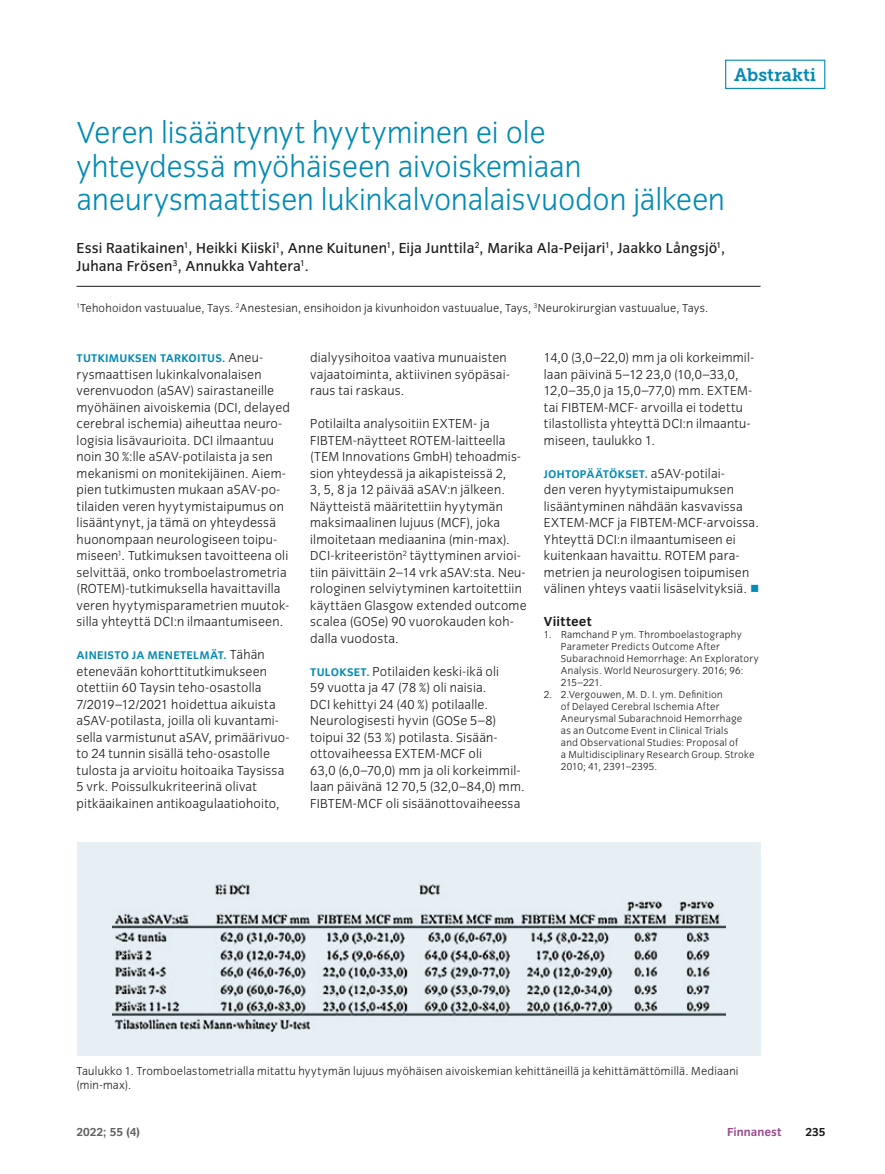
<style>
.page{position:relative;width:885px;height:1174px;background:#fff}
.page>*{position:absolute;margin:0;border:0;box-sizing:border-box;transform-origin:0 0}
.t1{font:300 31.5px/33px "Congress Sans";letter-spacing:-.005em;color:#008ab4}
.t2{font:18px "Museo Slab 700";letter-spacing:-.005em;color:#008ab4}
.t3{font:15px/18px "Congress Sans";letter-spacing:.01em;color:#1b1b1a}
.t4{font:300 13.5px/16.5px "Congress Sans";letter-spacing:.015em;color:#1b1b1a}
.t5{font:700 13.5px "Congress Sans";letter-spacing:.02em;color:#1b1b1a}
.t6{font:300 12px/13.5px "Congress Sans";letter-spacing:.02em;color:#1b1b1a}
.t7{font:700 12px "Congress Sans";color:#636362}
.t8{font:700 12px "Congress Sans";color:#9b4b8e}
.t9{font:700 12px "Congress Sans";color:#1b1b1a}
.t10{font:700 11.55px "Congress Sans";letter-spacing:.025em;color:#008ab4}
.t11{font:300 10.5px/12px "Congress Sans";letter-spacing:.025em;color:#1b1b1a}
.s1{font-weight:300;font-size:13.5px;color:#1b1b1a}
.s2{font-weight:700;font-size:11.55px;color:#008ab4}
.s3{color:#008ab4}
</style>
<div class="page">
<div style="left:725px;top:60px;width:100px;height:29px;border:1px solid #008ab4"></div>
<div style="left:77px;top:842px;width:683px;height:213px;background:#e6eff4"></div>
<img style="left:112px;top:884px;width:613px;height:147px">
<hr style="left:77px;top:286px;width:683px;height:1px;background:#1b1b1a">
<h2 class="t2" style="left:734px;top:64px;width:84px">Abstrakti</h2>
<h1 class="t1" style="left:77px;top:117px;width:650px">Veren lisääntynyt hyytyminen ei ole<br>yhteydessä myöhäiseen aivoiskemiaan aneurysmaattisen lukinkalvonalaisvuodon jälkeen</h1>
<p class="t3" style="left:77px;top:239px;width:650px">Essi Raatikainen<sup>1</sup>, Heikki Kiiski<sup>1</sup>, Anne Kuitunen<sup>1</sup>, Eija Junttila<sup>2</sup>, Marika Ala-Peijari<sup>1</sup>, Jaakko Långsjö<sup>1</sup>,<br>Juhana Frösen<sup>3</sup>, Annukka Vahtera<sup>1</sup>.</p>
<p class="t6" style="left:77px;top:301px;width:633px"><sup>1</sup>Tehohoidon vastuualue, Tays. <sup>2</sup>Anestesian, ensihoidon ja kivunhoidon vastuualue, Tays, <sup>3</sup>Neurokirurgian vastuualue, Tays.</p>
<p class="t10" style="left:77px;top:352px;width:188px">TUTKIMUKSEN TARKOITUS. <span class="s1">Aneu-</span></p>
<p class="t4" style="left:77px;top:366px;width:215px">rysmaattisen lukinkalvonalaisen verenvuodon (aSAV) sairastaneille myöhäinen aivoiskemia (DCI, delayed cerebral ischemia) aiheuttaa neuro&shy;logisia lisävaurioita. DCI ilmaantuu noin 30 %:lle aSAV-potilaista ja sen mekanismi on monitekijäinen. Aiem&shy;pien tutkimusten mukaan aSAV-po&shy;tilaiden veren hyytymistaipumus on lisääntynyt, ja tämä on yhteydessä huonompaan neurologiseen toipu&shy;miseen<sup>1</sup>. Tutkimuksen tavoitteena oli selvittää, onko tromboelastrometria (ROTEM)-tutkimuksella havaittavilla veren hyytymisparametrien muutok&shy;silla yhteyttä DCI:n ilmaantumiseen.</p>
<p class="t10" style="left:77px;top:649px;width:190px">AINEISTO JA MENETELMÄT. <span class="s1">Tähän</span></p>
<p class="t4" style="left:77px;top:663px;width:214px">etenevään kohorttitutkimukseen otettiin 60 Taysin teho-osastolla 7/2019–12/2021 hoidettua aikuista aSAV-potilasta, joilla oli kuvantami&shy;sella varmistunut aSAV, primäärivuo&shy;to 24 tunnin sisällä teho-osastolle tulosta ja arvioitu hoitoaika Taysissa 5 vrk. Poissulkukriteerinä olivat pitkäaikainen antikoagulaatiohoito,</p>
<p class="t4" style="left:310px;top:349px;width:201px">dialyysihoitoa vaativa munuaisten vajaatoiminta, aktiivinen syöpäsai&shy;raus tai raskaus.</p>
<p class="t4" style="left:310px;top:415px;width:218px">Potilailta analysoitiin EXTEM- ja FIBTEM-näytteet ROTEM-laitteella (TEM Innovations GmbH) tehoadmis&shy;sion yhteydessä ja aikapisteissä 2,<br>3, 5, 8 ja 12 päivää aSAV:n jälkeen.<br>Näytteistä määritettiin hyytymän maksimaalinen lujuus (MCF), joka ilmoitetaan mediaanina (min-max).<br>DCI-kriteeristön<sup>2</sup> täyttyminen arvioi&shy;tiin päivittäin 2–14 vrk aSAV:sta. Neu&shy;rologinen selviytyminen kartoitettiin käyttäen Glasgow extended outcome scalea (GOSe) 90 vuorokauden koh&shy;dalla vuodosta.</p>
<p class="t4" style="left:310px;top:663px;width:216px"><span class="s2">TULOKSET.</span> Potilaiden keski-ikä oli<br>59 vuotta ja 47 (78 %) oli naisia.<br>DCI kehittyi 24 (40 %) potilaalle.<br>Neurologisesti hyvin (GOSe 5–8) toipui 32 (53 %) potilasta. Sisään&shy;ottovaiheessa EXTEM-MCF oli<br>63,0 (6,0–70,0) mm ja oli korkeimmil&shy;laan päivänä 12 70,5 (32,0–84,0) mm.<br>FIBTEM-MCF oli sisäänottovaiheessa</p>
<p class="t4" style="left:544px;top:349px;width:211px">14,0 (3,0–22,0) mm ja oli korkeimmil&shy;laan päivinä 5–12 23,0 (10,0–33,0, 12,0–35,0 ja 15,0–77,0) mm. EXTEM&shy;tai FIBTEM-MCF- arvoilla ei todettu tilastollista yhteyttä DCI:n ilmaantu&shy;miseen, taulukko 1.</p>
<p class="t10" style="left:544px;top:467px;width:182px">JOHTOPÄÄTÖKSET. <span class="s1">aSAV-potilai-</span></p>
<p class="t4" style="left:544px;top:481px;width:217px">den veren hyytymistaipumuksen lisääntyminen nähdään kasvavissa EXTEM-MCF ja FIBTEM-MCF-arvoissa.<br>Yhteyttä DCI:n ilmaantumiseen ei kuitenkaan havaittu. ROTEM para&shy;metrien ja neurologisen toipumisen välinen yhteys vaatii lisäselvityksiä. <span class="s3">○</span></p>
<p class="t5" style="left:544px;top:614px;width:49px">Viitteet</p>
<p class="t11" style="left:561px;top:629px;width:199px;text-indent:-17px">1. Ramchand P ym. Thromboelastography Parameter Predicts Outcome After Subarachnoid Hemorrhage: An Exploratory Analysis. World Neurosurgery. 2016; 96:<br>215–221.</p>
<p class="t11" style="left:561px;top:689px;width:195px;text-indent:-17px">2. 2.Vergouwen, M. D. I. ym. Definition<br>of Delayed Cerebral Ischemia After Aneurysmal Subarachnoid Hemorrhage as an Outcome Event in Clinical Trials<br>and Observational Studies: Proposal of<br>a Multidisciplinary Research Group. Stroke 2010; 41, 2391–2395.</p>
<p class="t6" style="left:77px;top:1064px;width:663px">Taulukko 1. Tromboelastometrialla mitattu hyytymän lujuus myöhäisen aivoiskemian kehittäneillä ja kehittämättömillä. Mediaani (min-max).</p>
<p class="t7" style="left:77px;top:1125px;width:65px">2022; 55 (4)</p>
<p class="t8" style="left:727px;top:1125px;width:56px">Finnanest</p>
<p class="t9" style="left:805px;top:1125px;width:22px">235</p>
</div>
